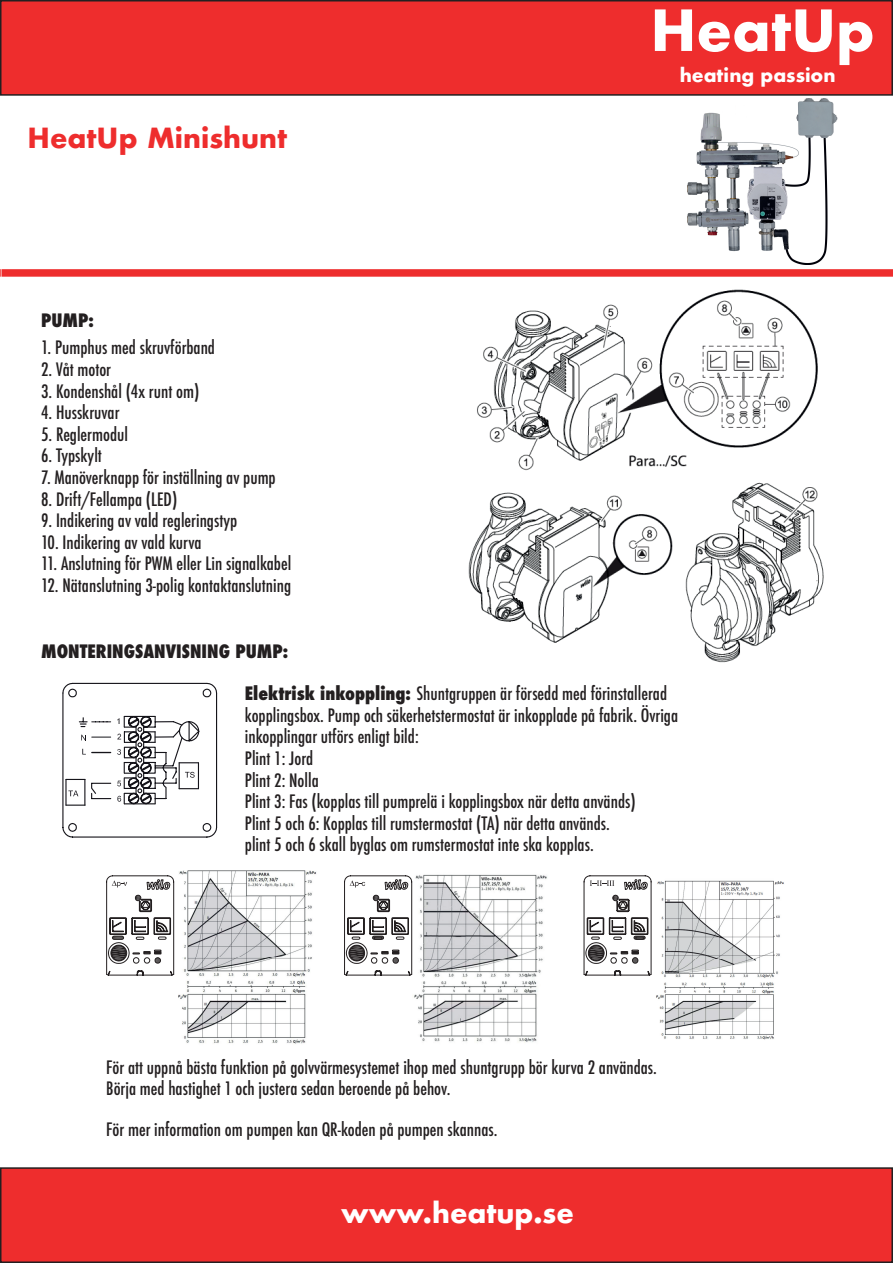
<style>
.page{position:relative;width:893px;height:1263px;background:#fff}
.page>*{position:absolute;margin:0;border:0;box-sizing:border-box;transform-origin:0 0}
.t1{font:700 55.05px "Futura";color:#fff}
.t2{font:700 27px "Futura";color:#ee2d2d}
.t3{font:700 27px "Futura";color:#fff}
.t4{font:700 18.3px "Futura";color:#fff}
.t5{font:500 condensed 18px/21.6px "Futura";color:#231f20}
.t6{font:800 condensed 18px "Futura";color:#231f20}
.s1{font-weight:800}
</style>
<div class="page">
<div style="left:1px;top:1px;width:891px;height:94px;background:#ee2d2d"></div>
<div style="left:0;top:0;width:893px;height:96px;border:2px solid #231f20"></div>
<div style="left:2px;top:269px;width:891px;height:8px;background:#ee2d2d"></div>
<div style="left:1px;top:1168px;width:891px;height:94px;background:#ee2d2d"></div>
<div style="left:0;top:1167px;width:893px;height:96px;border:2px solid #231f20"></div>
<img style="left:687px;top:98px;width:151px;height:166px">
<img style="left:468px;top:290px;width:356px;height:373px">
<svg style="left:62px;top:682px;width:156px;height:156px"></svg>
<img style="left:179px;top:870px;width:137px;height:174px">
<img style="left:414px;top:874px;width:133px;height:169px">
<img style="left:656px;top:880px;width:128px;height:160px">
<svg style="left:106px;top:875px;width:69px;height:101px"></svg>
<svg style="left:344px;top:875px;width:69px;height:101px"></svg>
<svg style="left:583px;top:875px;width:69px;height:101px"></svg>
<div style="left:488px;top:654px;width:116px;height:29px;background:#fff"></div>
<h2 class="t2" style="left:28px;top:118px;width:261px">HeatUp Minishunt</h2>
<p class="t6" style="left:41px;top:308px;width:54px">PUMP:</p>
<p class="t5" style="left:41px;top:337px;width:175px">1. Pumphus med skruvförband</p>
<p class="t5" style="left:41px;top:359px;width:71px">2. Våt motor</p>
<p class="t5" style="left:41px;top:380px;width:160px">3. Kondenshål (4x runt om)</p>
<p class="t5" style="left:41px;top:402px;width:80px">4. Husskruvar</p>
<p class="t5" style="left:41px;top:423px;width:88px">5. Reglermodul</p>
<p class="t5" style="left:41px;top:445px;width:62px">6. Typskylt</p>
<p class="t5" style="left:41px;top:467px;width:236px">7. Manöverknapp för inställning av pump</p>
<p class="t5" style="left:41px;top:488px;width:138px">8. Drift/Fellampa (LED)</p>
<p class="t5" style="left:41px;top:510px;width:198px">9. Indikering av vald regleringstyp</p>
<p class="t5" style="left:41px;top:531px;width:162px">10. Indikering av vald kurva</p>
<p class="t5" style="left:41px;top:553px;width:252px">11. Anslutning för PWM eller Lin signalkabel</p>
<p class="t5" style="left:41px;top:575px;width:252px">12. Nätanslutning 3-polig kontaktanslutning</p>
<h1 class="t1" style="left:650px;top:-10px;width:226px">HeatUp</h1>
<p class="t4" style="left:680px;top:61px;width:157px">heating passion</p>
<p class="t6" style="left:41px;top:639px;width:249px">MONTERINGSANVISNING PUMP:</p>
<p class="t5" style="left:245px;top:683px;width:435px"><span class="s1">Elektrisk inkoppling:</span> Shuntgruppen är försedd med förinstallerad kopplingsbox. Pump och säkerhetstermostat är inkopplade på fabrik. Övriga inkopplingar utförs enligt bild:<br>Plint 1: Jord<br>Plint 2: Nolla<br>Plint 3: Fas (kopplas till pumprelä i kopplingsbox när detta används)<br>Plint 5 och 6: Kopplas till rumstermostat (TA) när detta används.<br>plint 5 och 6 skall byglas om rumstermostat inte ska kopplas.</p>
<p class="t5" style="left:106px;top:1056px;width:552px">För att uppnå bästa funktion på golvvärmesystemet ihop med shuntgrupp bör kurva 2 användas.<br>Börja med hastighet 1 och justera sedan beroende på behov.</p>
<p class="t5" style="left:106px;top:1119px;width:393px">För mer information om pumpen kan QR-koden på pumpen skannas.</p>
<h2 class="t3" style="left:341px;top:1193px;width:234px">www.heatup.se</h2>
</div>
